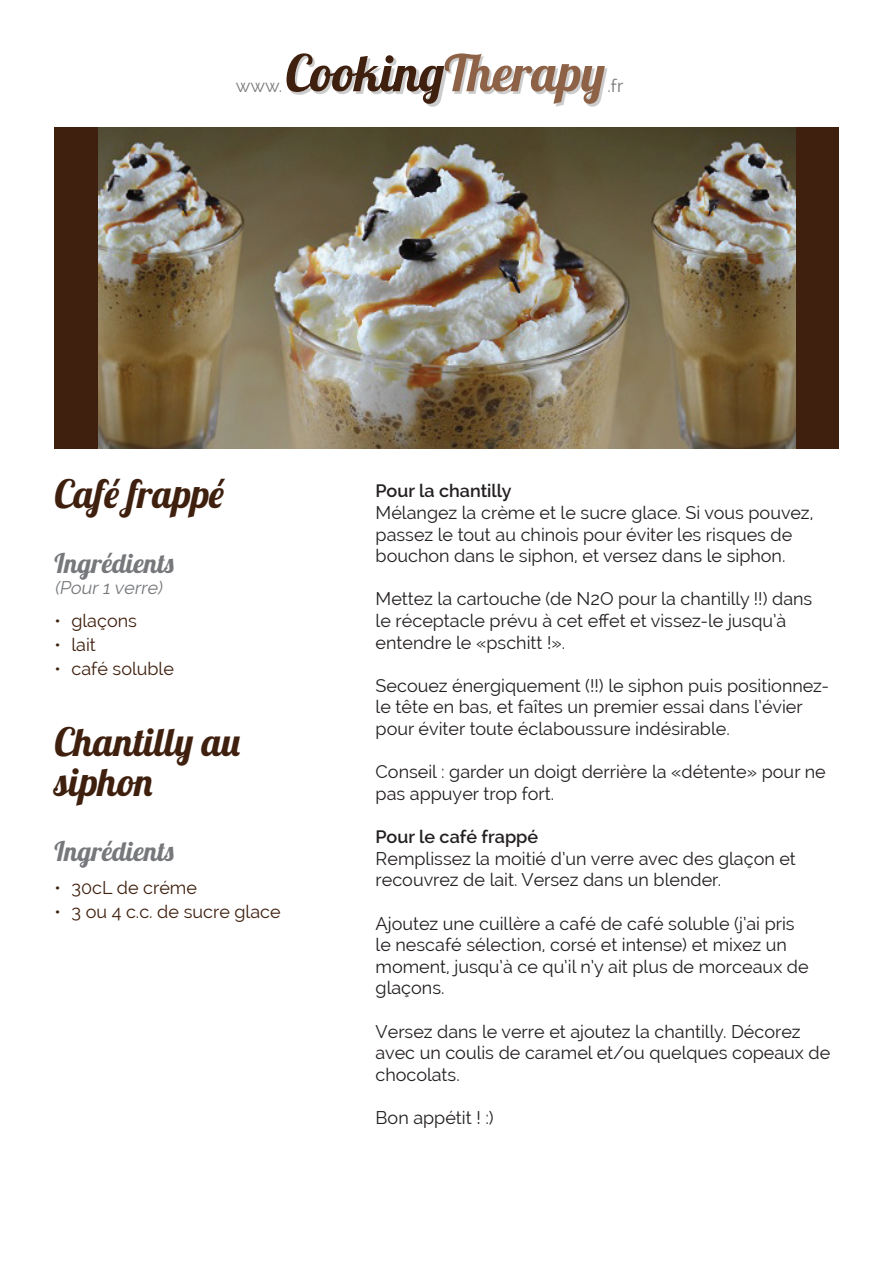
<style>
.page{position:relative;width:893px;height:1263px;background:#fff}
.page>*{position:absolute;margin:0;border:0;box-sizing:border-box;transform-origin:0 0}
.t1{font:39px "Lobster 1.4";color:#3f200e}
.t2{font:27px "Lobster 1.4";color:#76787b}
.t3{font:18px/21.6px "Raleway";color:#231f20}
.t4{font:18px "Raleway";color:#3f200e}
.t5{font:600 18px "Raleway";color:#231f20}
.t6{font:italic 18px "Raleway";color:#76787b}
.t7{font:18px "Raleway";color:#76787b}
</style>
<div class="page">
<div style="left:54px;top:128px;width:784px;height:321px;background:#3f200e"></div>
<img style="left:99px;top:128px;width:696px;height:321px">
<div style="left:447px;top:56px;width:160px;height:50px;background:#231f20;opacity:.23"></div>
<div style="left:289px;top:56px;width:158px;height:50px;background:#231f20;opacity:.23"></div>
<svg style="left:286px;top:53px;width:319px;height:51px"></svg>
<p class="t7" style="left:236px;top:76px;width:48px">www.</p>
<p class="t7" style="left:607px;top:76px;width:17px">.fr</p>
<p class="t1" style="left:54px;top:469px;width:171px">Café frappé</p>
<p class="t2" style="left:54px;top:546px;width:121px">Ingrédients</p>
<p class="t6" style="left:54px;top:577px;width:113px">(Pour1 verre)</p>
<p class="t4" style="left:54px;top:610px;width:84px">• glaçons</p>
<p class="t4" style="left:54px;top:634px;width:43px">• lait</p>
<p class="t4" style="left:54px;top:658px;width:121px">• café soluble</p>
<p class="t1" style="left:54px;top:717px;width:187px">Chantilly au</p>
<p class="t1" style="left:54px;top:757px;width:100px">siphon</p>
<p class="t2" style="left:54px;top:834px;width:121px">Ingrédients</p>
<p class="t4" style="left:54px;top:877px;width:144px">• 30cL de créme</p>
<p class="t4" style="left:54px;top:901px;width:228px">• 3 ou 4 c.c. de sucre glace</p>
<p class="t5" style="left:376px;top:481px;width:138px">Pour la chantilly</p>
<p class="t3" style="left:376px;top:502px;width:439px">Mélangez la crème et le sucre glace. Si vous pouvez, passez le tout au chinois pour éviter les risques de bouchon dans le siphon, et versez dans le siphon.</p>
<p class="t3" style="left:376px;top:588px;width:438px">Mettez la cartouche (de N2O pour la chantilly !!) dans le réceptacle prévu à cet effet et vissez-le jusqu’à entendre le «pschitt !».</p>
<p class="t3" style="left:376px;top:675px;width:455px">Secouez énergiquement (!!) le siphon puis positionnez&shy;le tête en bas, et faîtes un premier essai dans l’évier pour éviter toute éclaboussure indésirable.</p>
<p class="t3" style="left:376px;top:761px;width:452px">Conseil : garder un doigt derrière la «détente» pour ne pas appuyer trop fort.</p>
<p class="t5" style="left:376px;top:826px;width:164px">Pour le café frappé</p>
<p class="t3" style="left:376px;top:847px;width:422px">Remplissez la moitié d’un verre avec des glaçon et recouvrez de lait. Versez dans un blender.</p>
<p class="t3" style="left:376px;top:912px;width:435px">Ajoutez une cuillère a café de café soluble (j’ai pris le nescafé sélection, corsé et intense) et mixez un moment, jusqu’à ce qu’il n’y ait plus de morceaux de glaçons.</p>
<p class="t3" style="left:376px;top:1020px;width:456px">Versez dans le verre et ajoutez la chantilly. Décorez avec un coulis de caramel et/ou quelques copeaux de chocolats.</p>
<p class="t3" style="left:376px;top:1107px;width:120px">Bon appétit ! :)</p>
</div>
